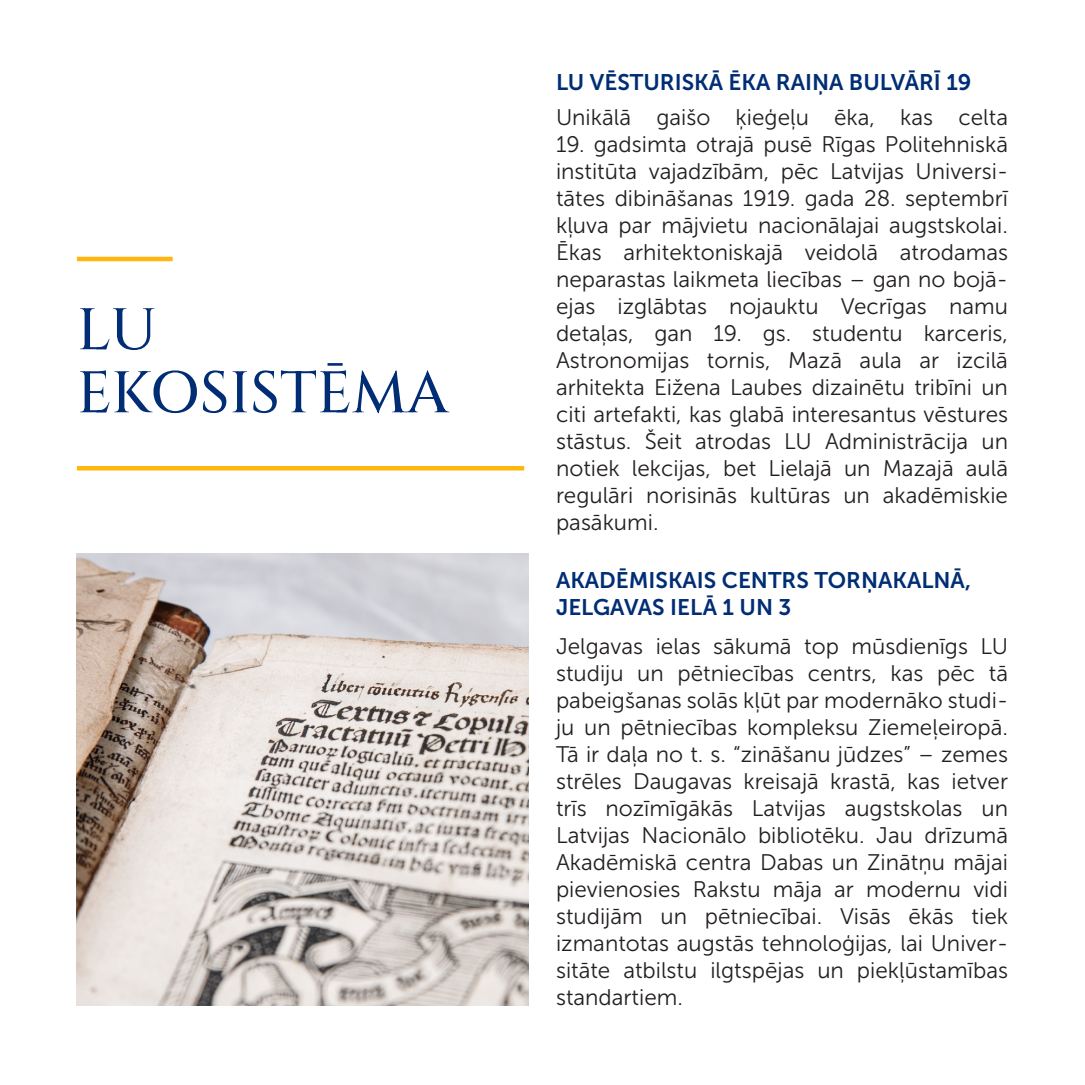
<style>
.page{position:relative;width:1085px;height:1085px;background:#fff}
.page>*{position:absolute;margin:0;border:0;box-sizing:border-box;transform-origin:0 0}
.t1{font:500 58.5px "Cinzel";color:#002d74}
.t2{font:22.5px/27px "Museo Sans 300";color:#231f20;text-align:justify}
.t3{font:22.5px/27px "Museo Sans 700";color:#002d74}
</style>
<div class="page">
<svg style="left:80px;top:363px;width:369px;height:50px"></svg>
<hr style="left:77px;top:257px;width:96px;height:4px;background:#ffb60f">
<hr style="left:77px;top:466px;width:447px;height:4px;background:#ffb60f">
<img style="left:77px;top:553px;width:451px;height:452px">
<h1 class="t1" style="left:77px;top:292px;width:81px">LU</h1>
<p class="t3" style="left:556px;top:69px;width:417px">LU VĒSTURISKĀ ĒKA RAIŅA BULVĀRĪ 19</p>
<p class="t2" style="left:556px;top:104px;width:453px">Unikālā gaišo ķieģeļu ēka, kas celta</p>
<p class="t2" style="left:556px;top:131px;width:453px">19. gadsimta otrajā pusē Rīgas Politehniskā institūta vajadzībām, pēc Latvijas Universi&shy;tātes dibināšanas 1919. gada 28. septembrī kļuva par mājvietu nacionālajai augstskolai.<br>Ēkas arhitektoniskajā veidolā atrodamas neparastas laikmeta liecības – gan no bojā&shy;ejas izglābtas nojauktu Vecrīgas namu detaļas, gan 19. gs. studentu karceris, Astronomijas tornis, Mazā aula ar izcilā arhitekta Eižena Laubes dizainētu tribīni un citi artefakti, kas glabā interesantus vēstures stāstus. Šeit atrodas LU Administrācija un notiek lekcijas, bet Lielajā un Mazajā aulā regulāri norisinās kultūras un akadēmiskie pasākumi.</p>
<p class="t3" style="left:556px;top:566px;width:416px">AKADĒMISKAIS CENTRS TORŅAKALNĀ,<br>JELGAVAS IELĀ 1 UN 3</p>
<p class="t2" style="left:556px;top:633px;width:453px">Jelgavas ielas sākumā top mūsdienīgs LU studiju un pētniecības centrs, kas pēc tā pabeigšanas solās kļūt par modernāko studi&shy;ju un pētniecības kompleksu Ziemeļeiropā.<br>Tā ir daļa no t. s. “zināšanu jūdzes” – zemes strēles Daugavas kreisajā krastā, kas ietver trīs nozīmīgākās Latvijas augstskolas un Latvijas Nacionālo bibliotēku. Jau drīzumā Akadēmiskā centra Dabas un Zinātņu mājai pievienosies Rakstu māja ar modernu vidi studijām un pētniecībai. Visās ēkās tiek izmantotas augstās tehnoloģijas, lai Univer&shy;sitāte atbilstu ilgtspējas un piekļūstamības standartiem.</p>
</div>
